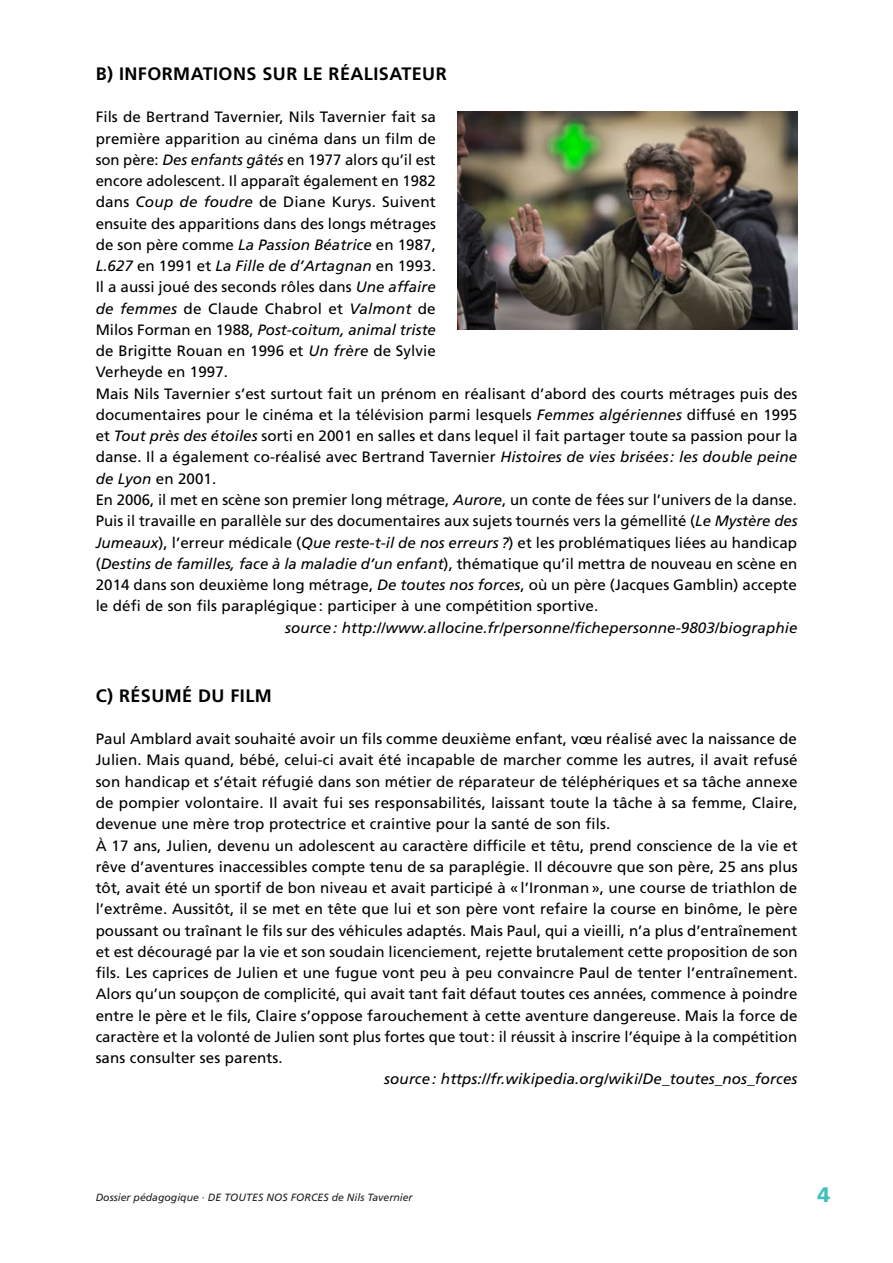
<style>
.page{position:relative;width:893px;height:1263px;background:#fff}
.page>*{position:absolute;margin:0;border:0;box-sizing:border-box;transform-origin:0 0}
.t1{font:900 21px "Frutiger LT Pro";color:#42c0bd}
.t2{font:700 18px "Frutiger LT Pro";letter-spacing:.025em;color:#000}
.t3{font:15px/21.3px "Frutiger LT Pro";letter-spacing:.005em;color:#000}
.t4{font:italic 15px "Frutiger LT Pro";letter-spacing:.005em;color:#000}
.t5{font:italic 10.5px "Frutiger LT Pro";color:#231f20}
.s1{font-style:italic}
</style>
<div class="page">
<img style="left:457px;top:112px;width:340px;height:218px">
<p class="t2" style="left:96px;top:63px;width:353px">B) INFORMATIONS SUR LE RÉALISATEUR</p>
<p class="t3" style="left:96px;top:106px;width:703px">Fils de Bertrand Tavernier, Nils Tavernier fait sa<br>première apparition au cinéma dans un film de<br>son père: <span class="s1">Des enfants gâtés</span> en 1977 alors qu’il est<br>encore adolescent. Il apparaît également en 1982<br>dans <span class="s1">Coup de foudre</span> de Diane Kurys. Suivent<br>ensuite des apparitions dans des longs métrages<br>de son père comme <span class="s1">La Passion Béatrice</span> en 1987,<br><span class="s1">L.627</span> en 1991 et <span class="s1">La Fille de d’Artagnan</span> en 1993.<br>Il a aussi joué des seconds rôles dans <span class="s1">Une affaire<br>de femmes</span> de Claude Chabrol et <span class="s1">Valmont</span> de<br>Milos Forman en 1988, <span class="s1">Post-coitum, animal triste<br></span>de Brigitte Rouan en 1996 et <span class="s1">Un frère</span> de Sylvie<br>Verheyde en 1997.<br>Mais Nils Tavernier s’est surtout fait un prénom en réalisant d’abord des courts métrages puis des documentaires pour le cinéma et la télévision parmi lesquels <span class="s1">Femmes algériennes</span> diffusé en 1995 et <span class="s1">Tout près des étoiles</span> sorti en 2001 en salles et dans lequel il fait partager toute sa passion pour la danse. Il a également co-réalisé avec Bertrand Tavernier <span class="s1">Histoires de vies brisées: les double peine de Lyon</span> en 2001.<br>En 2006, il met en scène son premier long métrage, <span class="s1">Aurore</span>, un conte de fées sur l’univers de la danse.<br>Puis il travaille en parallèle sur des documentaires aux sujets tournés vers la gémellité (<span class="s1">Le Mystère des Jumeaux</span>), l’erreur médicale (<span class="s1">Que reste-t-il de nos erreurs ?</span>) et les problématiques liées au handicap (<span class="s1">Destins de familles, face à la maladie d’un enfant</span>), thématique qu’il mettra de nouveau en scène en 2014 dans son deuxième long métrage, <span class="s1">De toutes nos forces</span>, où un père (Jacques Gamblin) accepte le défi de son fils paraplégique: participer à une compétition sportive.</p>
<p class="t4" style="left:285px;top:618px;width:514px">source: http://www.allocine.fr/personne/fichepersonne-9803/biographie</p>
<p class="t2" style="left:96px;top:685px;width:178px">C) RÉSUMÉ DU FILM</p>
<p class="t3" style="left:96px;top:728px;width:703px">Paul Amblard avait souhaité avoir un fils comme deuxième enfant, vœu réalisé avec la naissance de Julien. Mais quand, bébé, celui-ci avait été incapable de marcher comme les autres, il avait refusé son handicap et s’était réfugié dans son métier de réparateur de téléphériques et sa tâche annexe de pompier volontaire. Il avait fui ses responsabilités, laissant toute la tâche à sa femme, Claire, devenue une mère trop protectrice et craintive pour la santé de son fils.<br>À 17 ans, Julien, devenu un adolescent au caractère difficile et têtu, prend conscience de la vie et rêve d’aventures inaccessibles compte tenu de sa paraplégie. Il découvre que son père, 25 ans plus tôt, avait été un sportif de bon niveau et avait participé à «l’Ironman», une course de triathlon de l’extrême. Aussitôt, il se met en tête que lui et son père vont refaire la course en binôme, le père poussant ou traînant le fils sur des véhicules adaptés. Mais Paul, qui a vieilli, n’a plus d’entraînement et est découragé par la vie et son soudain licenciement, rejette brutalement cette proposition de son fils. Les caprices de Julien et une fugue vont peu à peu convaincre Paul de tenter l’entraînement.<br>Alors qu’un soupçon de complicité, qui avait tant fait défaut toutes ces années, commence à poindre entre le père et le fils, Claire s’oppose farouchement à cette aventure dangereuse. Mais la force de caractère et la volonté de Julien sont plus fortes que tout: il réussit à inscrire l’équipe à la compétition sans consulter ses parents.</p>
<p class="t4" style="left:384px;top:1070px;width:415px">source: https://fr.wikipedia.org/wiki/De_toutes_nos_forces</p>
<p class="t5" style="left:96px;top:1191px;width:318px">Dossier pédagogique · DE TOUTES NOS FORCES de Nils Tavernier</p>
<h1 class="t1" style="left:817px;top:1182px;width:14px">4</h1>
</div>
